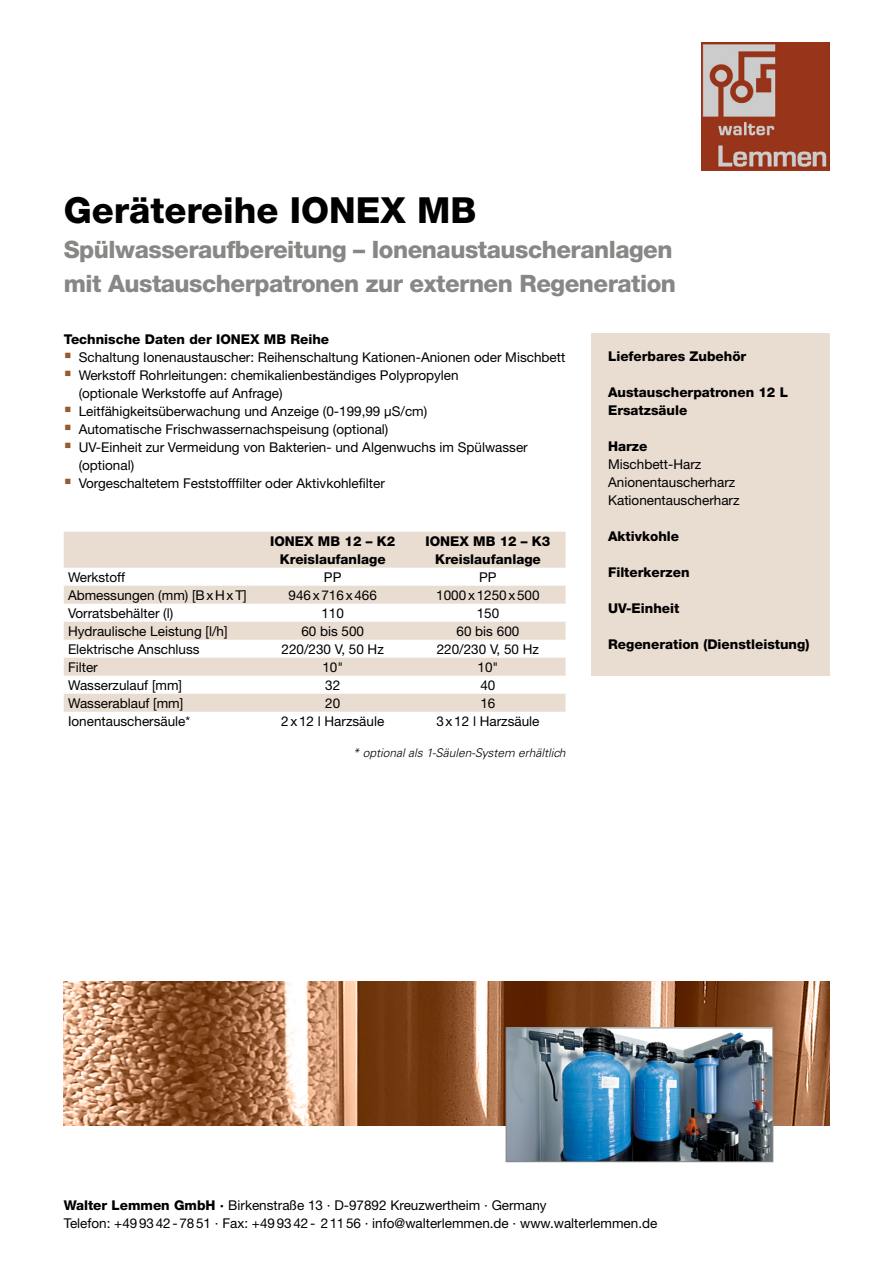
<style>
.page{position:relative;width:893px;height:1263px;background:#fff}
.page>*{position:absolute;margin:0;border:0;box-sizing:border-box;transform-origin:0 0}
.t1{font:800 36px "Helvetica Neue";color:#000}
.t2{font:800 24px/34.5px "Helvetica Neue";letter-spacing:-.02em;color:#878786}
.t3{font:13.5px/18px "Helvetica Neue";color:#000}
.t4{font:800 13.5px/18px "Helvetica Neue";color:#000;text-align:center}
.t5{font:italic 300 12px "Univers";color:#000}
.s1{font-weight:800}
</style>
<div class="page">
<img style="left:702px;top:43px;width:127px;height:127px">
<div style="left:591px;top:334px;width:238px;height:342px;background:#e9dcd1"></div>
<svg style="left:64px;top:531px;width:501px;height:1px"></svg>
<svg style="left:64px;top:532px;width:502px;height:180px;fill:#e9dcd1"></svg>
<img style="left:64px;top:981px;width:765px;height:144px">
<img style="left:508px;top:1030px;width:263px;height:130px">
<div style="left:506px;top:1028px;width:267px;height:134px;border:1px solid #878786"></div>
<h1 class="t1" style="left:64px;top:189px;width:414px">Gerätereihe IONEX MB</h1>
<h2 class="t2" style="left:64px;top:232px;width:614px">Spülwasseraufbereitung – Ionenaustauscheranlagen mit Austauscherpatronen zur externen Regeneration</h2>
<p class="t4" style="left:64px;top:330px;width:267px">Technische Daten der IONEX MB Reihe</p>
<p class="t3" style="left:79px;top:348px;width:488px">Schaltung Ionenaustauscher: Reihenschaltung Kationen-Anionen oder Mischbett Werkstoff Rohrleitungen: chemikalienbeständiges Polypropylen<br>(optionale Werkstoffe auf Anfrage)<br>Leitfähigkeitsüberwachung und Anzeige (0-199,99 µS/cm)<br>Automatische Frischwassernachspeisung (optional)<br>UV-Einheit zur Vermeidung von Bakterien- und Algenwuchs im Spülwasser (optional)<br>Vorgeschaltetem Feststofffilter oder Aktivkohlefilter</p>
<p class="t4" style="left:270px;top:532px;width:127px">IONEX MB 12 – K2<br>Kreislaufanlage</p>
<p class="t4" style="left:425px;top:532px;width:127px">IONEX MB 12 – K3<br>Kreislaufanlage</p>
<p class="t3" style="left:68px;top:568px;width:58px">Werkstoff</p>
<p class="t3" style="left:324px;top:568px;width:19px">PP</p>
<p class="t3" style="left:479px;top:568px;width:19px">PP</p>
<p class="t3" style="left:68px;top:586px;width:180px">Abmessungen (mm) [BxHxT]</p>
<p class="t3" style="left:289px;top:586px;width:90px">946x716x466</p>
<p class="t3" style="left:436px;top:586px;width:105px">1000x1250x500</p>
<p class="t3" style="left:68px;top:604px;width:107px">Vorratsbehälter (l)</p>
<p class="t3" style="left:321px;top:604px;width:24px">110</p>
<p class="t3" style="left:477px;top:604px;width:24px">150</p>
<p class="t3" style="left:68px;top:622px;width:161px">Hydraulische Leistung [l/h]</p>
<p class="t3" style="left:301px;top:622px;width:64px">60 bis 500</p>
<p class="t3" style="left:457px;top:622px;width:64px">60 bis 600</p>
<p class="t3" style="left:68px;top:640px;width:133px">Elektrische Anschluss</p>
<p class="t3" style="left:282px;top:640px;width:104px">220/230 V, 50 Hz</p>
<p class="t3" style="left:437px;top:640px;width:104px">220/230 V, 50 Hz</p>
<p class="t3" style="left:68px;top:658px;width:31px">Filter</p>
<p class="t3" style="left:322px;top:658px;width:22px">10"</p>
<p class="t3" style="left:478px;top:658px;width:22px">10"</p>
<p class="t3" style="left:68px;top:676px;width:116px">Wasserzulauf [mm]</p>
<p class="t3" style="left:325px;top:676px;width:17px">32</p>
<p class="t3" style="left:480px;top:676px;width:17px">40</p>
<p class="t3" style="left:68px;top:694px;width:117px">Wasserablauf [mm]</p>
<p class="t3" style="left:325px;top:694px;width:17px">20</p>
<p class="t3" style="left:480px;top:694px;width:17px">16</p>
<p class="t3" style="left:68px;top:712px;width:124px">Ionentauschersäule*</p>
<p class="t3" style="left:281px;top:712px;width:105px">2x12 l Harzsäule</p>
<p class="t3" style="left:436px;top:712px;width:105px">3x12 l Harzsäule</p>
<p class="t5" style="left:353px;top:746px;width:214px">* optional als 1-Säulen-System erhältlich</p>
<p class="t4" style="left:608px;top:347px;width:140px">Lieferbares Zubehör</p>
<p class="t4" style="left:608px;top:383px;width:181px;text-align:left">Austauscherpatronen 12 L<br>Ersatzsäule</p>
<p class="t4" style="left:608px;top:437px;width:41px">Harze</p>
<p class="t3" style="left:608px;top:455px;width:133px">Mischbett-Harz<br>Anionentauscherharz<br>Kationentauscherharz</p>
<p class="t4" style="left:608px;top:527px;width:73px">Aktivkohle</p>
<p class="t4" style="left:608px;top:563px;width:83px">Filterkerzen</p>
<p class="t4" style="left:608px;top:599px;width:73px">UV-Einheit</p>
<p class="t4" style="left:608px;top:635px;width:203px">Regeneration (Dienstleistung)</p>
<p class="t3" style="left:64px;top:1196px;width:595px"><span class="s1">Walter Lemmen GmbH ·</span> Birkenstraße 13 · D-97892 Kreuzwertheim · Germany<br>Telefon: +499342-7851 · Fax: +499342- 21156 · info@walterlemmen.de · www.walterlemmen.de</p>
</div>
